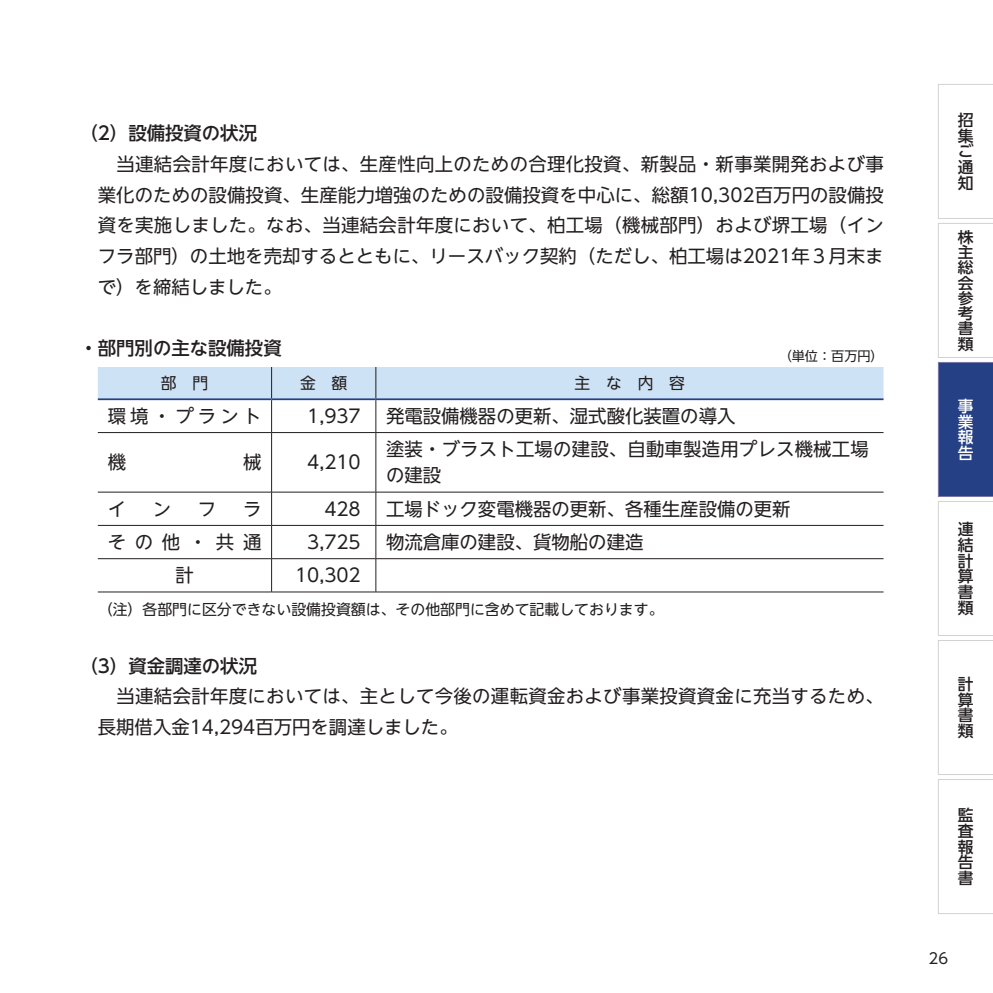
<style>
.page{position:relative;width:993px;height:993px;background:#fff}
.page>*{position:absolute;margin:0;border:0;box-sizing:border-box;transform-origin:0 0}
.t1{font:18.38px/30.6px "UD Shin Go NT Pr 6";color:#231f20;text-align:justify}
.t2{font:18.38px/30.6px "UD Shin Go NT Pr 6";letter-spacing:.02em;color:#231f20}
.t3{font:500 18.38px "UD Shin Go NT Pr 6";color:#231f20}
.t4{font:500 15.75px/15.8px "UD Shin Go NT Pr 6";color:#231f20;text-align:justify}
.t5{font:15.75px "UD Shin Go NT Pr 6";color:#231f20}
.t6{font:500 15.75px/15.8px "UD Shin Go NT Pr 6";color:#fff;text-align:justify}
.t7{font:500 15.22px/15.2px "UD Shin Go NT Pr 6";color:#231f20;text-align:justify}
.t8{font:14.88px "UD Shin Go NT Pr 6";color:#231f20}
.t9{font:13.12px "UD Shin Go NT Pr 6";color:#231f20}
</style>
<div class="page">
<div style="left:98px;top:367px;width:785px;height:31px;background:#cde2f4"></div>
<hr style="left:98px;top:591px;width:173px;height:1px;background:#231f20">
<hr style="left:271px;top:591px;width:105px;height:1px;background:#231f20">
<hr style="left:376px;top:591px;width:507px;height:1px;background:#231f20">
<hr style="left:98px;top:432px;width:173px;height:1px;background:#231f20">
<hr style="left:271px;top:432px;width:105px;height:1px;background:#231f20">
<hr style="left:376px;top:432px;width:507px;height:1px;background:#231f20">
<hr style="left:98px;top:491px;width:173px;height:1px;background:#231f20">
<hr style="left:271px;top:491px;width:105px;height:1px;background:#231f20">
<hr style="left:376px;top:491px;width:507px;height:1px;background:#231f20">
<hr style="left:98px;top:525px;width:173px;height:1px;background:#231f20">
<hr style="left:271px;top:525px;width:105px;height:1px;background:#231f20">
<hr style="left:376px;top:525px;width:507px;height:1px;background:#231f20">
<hr style="left:98px;top:558px;width:173px;height:1px;background:#231f20">
<hr style="left:271px;top:558px;width:105px;height:1px;background:#231f20">
<hr style="left:376px;top:558px;width:507px;height:1px;background:#231f20">
<hr style="left:271px;top:367px;width:1px;height:31px;background:#231f20">
<hr style="left:375px;top:367px;width:1px;height:31px;background:#231f20">
<hr style="left:271px;top:400px;width:1px;height:32px;background:#231f20">
<hr style="left:375px;top:400px;width:1px;height:32px;background:#231f20">
<hr style="left:271px;top:432px;width:1px;height:59px;background:#231f20">
<hr style="left:375px;top:432px;width:1px;height:59px;background:#231f20">
<hr style="left:271px;top:492px;width:1px;height:33px;background:#231f20">
<hr style="left:375px;top:492px;width:1px;height:33px;background:#231f20">
<hr style="left:271px;top:525px;width:1px;height:33px;background:#231f20">
<hr style="left:375px;top:525px;width:1px;height:33px;background:#231f20">
<hr style="left:271px;top:558px;width:1px;height:33px;background:#231f20">
<hr style="left:375px;top:558px;width:1px;height:33px;background:#231f20">
<hr style="left:98px;top:398px;width:173px;height:2px;background:#264085">
<hr style="left:271px;top:398px;width:105px;height:2px;background:#264085">
<hr style="left:376px;top:398px;width:507px;height:2px;background:#264085">
<svg style="left:937px;top:84px;width:55px;height:829px"></svg>
<p class="t3" style="left:79px;top:118px;width:179px">（2）設備投資の状況</p>
<p class="t1" style="left:98px;top:148px;width:787px">　当連結会計年度においては、生産性向上のための合理化投資、新製品・新事業開発および事業化のための設備投資、生産能力増強のための設備投資を中心に、総額10,302百万円の設備投資を実施しました。なお、当連結会計年度において、柏工場（機械部門）および堺工場（インフラ部門）の土地を売却するとともに、リースバック契約（ただし、柏工場は2021年３月末まで）を締結しました。</p>
<p class="t3" style="left:79px;top:333px;width:204px">・部門別の主な設備投資</p>
<p class="t5" style="left:161px;top:370px;width:49px">部　門</p>
<p class="t5" style="left:300px;top:370px;width:49px">金　額</p>
<p class="t5" style="left:574px;top:370px;width:112px">主　な　内　容</p>
<p class="t1" style="left:108px;top:400px;width:155px">環境・プラント</p>
<p class="t1" style="left:307px;top:400px;width:55px">1,937</p>
<p class="t1" style="left:386px;top:400px;width:351px">発電設備機器の更新、湿式酸化装置の導入</p>
<p class="t1" style="left:108px;top:446px;width:20px">機</p>
<p class="t1" style="left:243px;top:446px;width:20px">械</p>
<p class="t1" style="left:307px;top:446px;width:55px">4,210</p>
<p class="t9" style="left:778px;top:345px;width:106px">（単位：百万円）</p>
<p class="t1" style="left:386px;top:435px;width:484px;line-height:26.2px">塗装・ブラスト工場の建設、自動車製造用プレス機械工場の建設</p>
<p class="t1" style="left:108px;top:492px;width:20px">イ</p>
<p class="t1" style="left:153px;top:492px;width:20px">ン</p>
<p class="t1" style="left:198px;top:492px;width:20px">フ</p>
<p class="t1" style="left:243px;top:492px;width:20px">ラ</p>
<p class="t1" style="left:324px;top:492px;width:38px">428</p>
<p class="t1" style="left:386px;top:492px;width:406px">工場ドック変電機器の更新、各種生産設備の更新</p>
<p class="t1" style="left:108px;top:526px;width:155px">その他・共通</p>
<p class="t1" style="left:307px;top:526px;width:55px">3,725</p>
<p class="t1" style="left:386px;top:526px;width:259px">物流倉庫の建設、貨物船の建造</p>
<p class="t1" style="left:175px;top:559px;width:20px">計</p>
<p class="t1" style="left:295px;top:559px;width:67px">10,302</p>
<p class="t8" style="left:98px;top:597px;width:567px">（注）各部門に区分できない設備投資額は、その他部門に含めて記載しております。</p>
<p class="t3" style="left:79px;top:650px;width:179px">（3）資金調達の状況</p>
<p class="t2" style="left:98px;top:680px;width:787px">　当連結会計年度においては、主として今後の運転資金および事業投資資金に充当するため、長期借入金14,294百万円を調達しました。</p>
<p class="t4" style="left:957px;top:111px;width:17px">招集ご通知</p>
<p class="t7" style="left:957px;top:229px;width:17px">株主総会参考書類</p>
<p class="t6" style="left:957px;top:397px;width:17px">事業報告</p>
<p class="t4" style="left:957px;top:520px;width:17px">連結計算書類</p>
<p class="t4" style="left:957px;top:675px;width:17px">計算書類</p>
<p class="t4" style="left:957px;top:806px;width:17px">監査報告書</p>
<p class="t8" style="left:928px;top:945px;width:21px">26</p>
</div>
